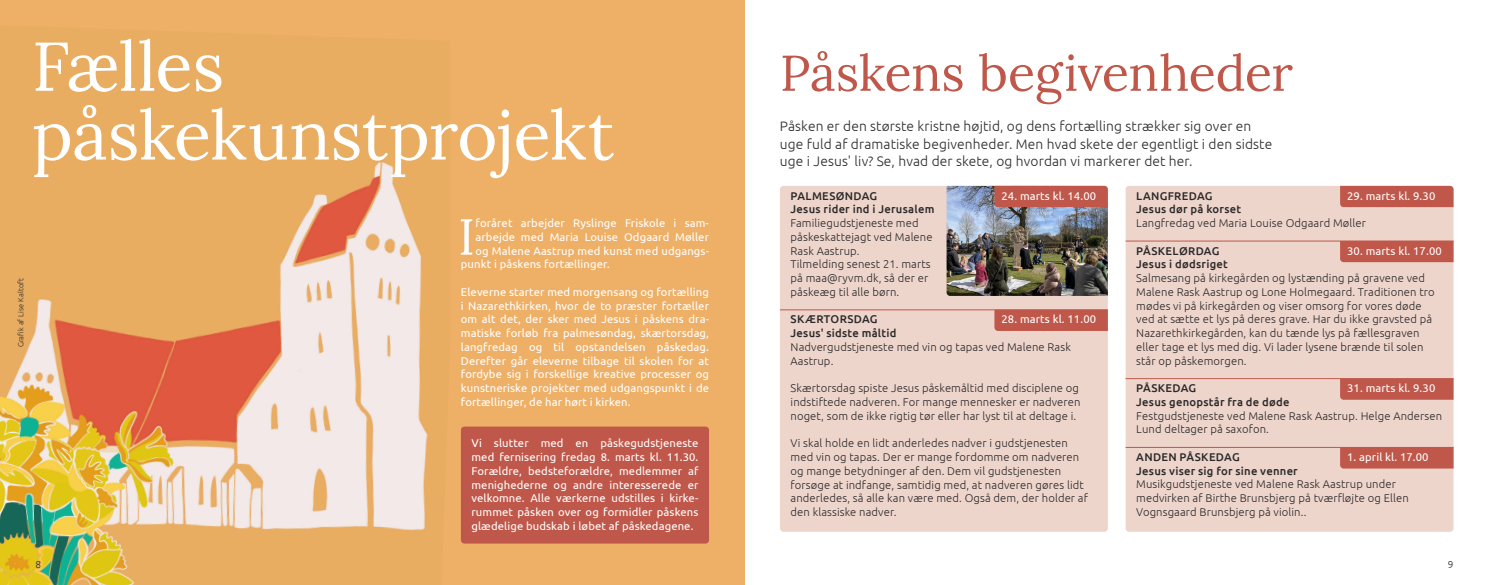
<style>
.page{position:relative;width:1489px;height:585px;background:#fff}
.page>*{position:absolute;margin:0;border:0;box-sizing:border-box;transform-origin:0 0}
.t1{font:68.75px/68.8px "Lora";letter-spacing:-.01em;color:#fff}
.t2{font:50.5px "Lora";color:#fff}
.t3{font:50px "Lora";letter-spacing:-.005em;color:#bf584a}
.t4{font:300 13.75px/17.5px "Ubuntu";letter-spacing:.01em;color:#2b292a}
.t5{font:300 11.25px/13.8px "Ubuntu";letter-spacing:.01em;color:#2b292a}
.t6{font:11.25px/13.8px "Ubuntu";letter-spacing:.01em;color:#fff;text-align:justify}
.t7{font:500 11.25px/13.8px "Ubuntu";letter-spacing:.025em;color:#2b292a}
.t8{font:300 10px "Ubuntu";color:#2b292a}
.t9{font:300 7.5px "Ubuntu";letter-spacing:.01em;color:#2b292a}
</style>
<div class="page">
<div style="left:0;top:0;width:744px;height:585px;background:#eeb067"></div>
<img style="left:0;top:25px;width:450px;height:560px">
<div style="left:1125px;top:186px;width:328px;height:345px;background:#eed5cc;border-radius:4px"></div>
<div style="left:780px;top:186px;width:327px;height:345px;background:#eed5cc;border-radius:4px"></div>
<hr style="left:1125px;top:241px;width:328px;height:1px;background:#bf584a">
<hr style="left:1125px;top:378px;width:328px;height:1px;background:#bf584a">
<hr style="left:780px;top:309px;width:327px;height:1px;background:#bf584a">
<hr style="left:1125px;top:447px;width:328px;height:1px;background:#bf584a">
<img style="left:946px;top:186px;width:161px;height:110px">
<div style="left:1340px;top:186px;width:113px;height:21px;background:#bf584a"></div>
<div style="left:994px;top:186px;width:113px;height:21px;background:#bf584a"></div>
<div style="left:1339px;top:241px;width:114px;height:21px;background:#bf584a"></div>
<div style="left:994px;top:310px;width:113px;height:21px;background:#bf584a"></div>
<div style="left:1339px;top:378px;width:114px;height:22px;background:#bf584a"></div>
<div style="left:1340px;top:448px;width:113px;height:20px;background:#bf584a"></div>
<div style="left:461px;top:426px;width:248px;height:117px;background:#bf584a;border-radius:4px"></div>
<h1 class="t1" style="left:32px;top:39px;width:584px">Fælles påskekunstprojekt</h1>
<p class="t9" style="left:16px;top:347px;width:71px;rotate:-90deg">Grafik af Lise Kaltoft</p>
<h2 class="t2" style="left:458px;top:216px;width:18px">I</h2>
<p class="t6" style="left:475px;top:217px;width:235px">foråret arbejder Ryslinge Friskole i sam-</p>
<p class="t6" style="left:475px;top:231px;width:235px">arbejde med Maria Louise Odgaard Møller</p>
<p class="t6" style="left:475px;top:244px;width:235px">og Malene Aastrup med kunst med udgangs-</p>
<p class="t6" style="left:461px;top:258px;width:150px">punkt i påskens fortællinger.</p>
<p class="t6" style="left:461px;top:286px;width:250px">Eleverne starter med morgensang og fortælling i Nazarethkirken, hvor de to præster fortæller om alt det, der sker med Jesus i påskens dra&shy;matiske forløb fra palmesøndag, skærtorsdag, langfredag og til opstandelsen påskedag.<br>Derefter går eleverne tilbage til skolen for at fordybe sig i forskellige kreative processer og kunstneriske projekter med udgangspunkt i de fortællinger, de har hørt i kirken.</p>
<p class="t6" style="left:471px;top:437px;width:228px">Vi slutter med en påskegudstjeneste med fernisering fredag 8. marts kl. 11.30.<br>Forældre, bedsteforældre, medlemmer af menighederne og andre interesserede er velkomne. Alle værkerne udstilles i kirke&shy;rummet påsken over og formidler påskens glædelige budskab i løbet af påskedagene.</p>
<h3 class="t3" style="left:780px;top:53px;width:514px">Påskens begivenheder</h3>
<p class="t4" style="left:780px;top:118px;width:494px">Påsken er den største kristne højtid, og dens fortælling strækker sig over en uge fuld af dramatiske begivenheder. Men hvad skete der egentligt i den sidste uge i Jesus' liv? Se, hvad der skete, og hvordan vi markerer det her.</p>
<p class="t7" style="left:790px;top:189px;width:145px">PALMESØNDAG<br>Jesus rider ind i Jerusalem</p>
<p class="t5" style="left:790px;top:217px;width:143px">Familiegudstjeneste med påskeskattejagt ved Malene<br>Rask Aastrup.<br>Tilmelding senest 21. marts på maa@ryvm.dk, så der er påskeæg til alle børn.</p>
<p class="t6" style="left:1001px;top:189px;width:96px">24. marts kl. 14.00</p>
<p class="t6" style="left:1001px;top:313px;width:96px">28. marts kl. 11.00</p>
<p class="t7" style="left:790px;top:313px;width:107px">SKÆRTORSDAG<br>Jesus' sidste måltid</p>
<p class="t5" style="left:790px;top:341px;width:282px">Nadvergudstjeneste med vin og tapas ved Malene Rask<br>Aastrup.</p>
<p class="t5" style="left:790px;top:382px;width:291px">Skærtorsdag spiste Jesus påskemåltid med disciplene og indstiftede nadveren. For mange mennesker er nadveren noget, som de ikke rigtig tør eller har lyst til at deltage i.</p>
<p class="t5" style="left:790px;top:437px;width:299px">Vi skal holde en lidt anderledes nadver i gudstjenesten med vin og tapas. Der er mange fordomme om nadveren og mange betydninger af den. Dem vil gudstjenesten forsøge at indfange, samtidig med, at nadveren gøres lidt anderledes, så alle kan være med. Også dem, der holder af den klassiske nadver.</p>
<p class="t6" style="left:1346px;top:189px;width:90px">29. marts kl. 9.30</p>
<p class="t7" style="left:1136px;top:189px;width:106px">LANGFREDAG<br>Jesus dør på korset</p>
<p class="t5" style="left:1136px;top:217px;width:231px">Langfredag ved Maria Louise Odgaard Møller</p>
<p class="t7" style="left:1136px;top:244px;width:93px">PÅSKELØRDAG<br>Jesus i dødsriget</p>
<p class="t5" style="left:1136px;top:272px;width:300px">Salmesang på kirkegården og lystænding på gravene ved Malene Rask Aastrup og Lone Holmegaard. Traditionen tro mødes vi på kirkegården og viser omsorg for vores døde ved at sætte et lys på deres grave. Har du ikke gravsted på Nazarethkirkegården, kan du tænde lys på fællesgraven eller tage et lys med dig. Vi lader lysene brænde til solen står op påskemorgen.</p>
<p class="t6" style="left:1346px;top:244px;width:96px">30. marts kl. 17.00</p>
<p class="t7" style="left:1136px;top:381px;width:155px">PÅSKEDAG<br>Jesus genopstår fra de døde</p>
<p class="t5" style="left:1136px;top:409px;width:307px">Festgudstjeneste ved Malene Rask Aastrup. Helge Andersen<br>Lund deltager på saxofon.</p>
<p class="t7" style="left:1136px;top:450px;width:163px">ANDEN PÅSKEDAG<br>Jesus viser sig for sine venner</p>
<p class="t5" style="left:1136px;top:478px;width:274px">Musikgudstjeneste ved Malene Rask Aastrup under medvirken af Birthe Brunsbjerg på tværfløjte og Ellen<br>Vognsgaard Brunsbjerg på violin..</p>
<p class="t6" style="left:1346px;top:382px;width:90px">31. marts kl. 9.30</p>
<p class="t6" style="left:1346px;top:450px;width:83px">1. april kl. 17.00</p>
<p class="t8" style="left:35px;top:560px;width:7px">8</p>
<p class="t8" style="left:1447px;top:560px;width:7px">9</p>
</div>
